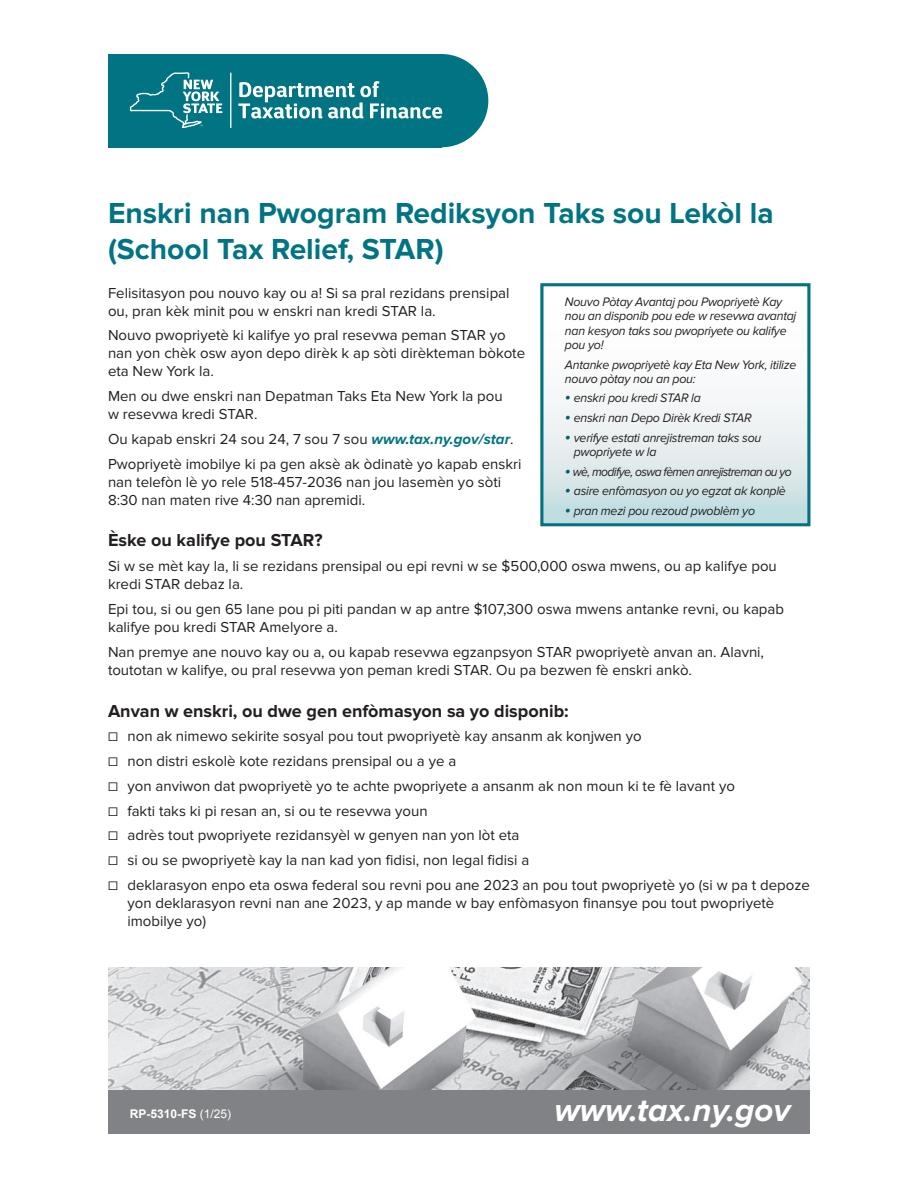
<style>
.page{position:relative;width:918px;height:1188px;background:#fff}
.page>*{position:absolute;margin:0;border:0;box-sizing:border-box;transform-origin:0 0}
.Bottom_link{font:italic 700 33px "Proxima Nova";color:#fff}
.t1{font:700 30px/36px "Proxima Nova";color:#007482}
.t2{font:700 18px "Proxima Nova";color:#231f20}
.Body{font:15px/18px "Proxima Nova";color:#231f20}
.t3{font:italic 12.75px/14.2px "Proxima Nova";letter-spacing:-.02em;color:#231f20}
.t4{font:italic 12.75px "Proxima Nova";letter-spacing:-.05em;color:#231f20;scale:.95 1}
.File{font:700 12px "Arial";color:#fff}
.s1{font-weight:700;font-style:italic;color:#007482}
.s2{font-size:18px;color:#0b5d66}
.s3{font-weight:400}
</style>
<div class="page">
<img style="left:108px;top:968px;width:702px;height:122px">
<svg style="left:544px;top:400px;width:262px;height:122px"></svg>
<div style="left:540px;top:283px;width:270px;height:243px;border:3px solid #007482"></div>
<div style="left:394px;top:54px;width:94px;height:93px;background:#007482;border-radius:50%"></div>
<div style="left:108px;top:54px;width:333px;height:93px;background:#007482"></div>
<svg style="left:238px;top:81px;width:204px;height:38px"></svg>
<svg style="left:230px;top:73px;width:1px;height:54px"></svg>
<svg style="left:130px;top:72px;width:92px;height:55px"></svg>
<div style="left:108px;top:1090px;width:702px;height:44px;background:#808285"></div>
<h1 class="t1" style="left:108px;top:197px;width:667px">Enskri nan Pwogram Rediksyon Taks sou Lekòl la (School Tax Relief, STAR)</h1>
<p class="Body" style="left:108px;top:284px;width:403px">Felisitasyon pou nouvo kay ou a! Si sa pral rezidans prensipal ou, pran kèk minit pou w enskri nan kredi STAR la.</p>
<p class="Body" style="left:108px;top:327px;width:419px">Nouvo pwopriyetè ki kalifye yo pral resevwa peman STAR yo nan yon chèk osw ayon depo dirèk k ap sòti dirèkteman bòkote eta New York la.</p>
<p class="Body" style="left:108px;top:387px;width:396px">Men ou dwe enskri nan Depatman Taks Eta New York la pou w resevwa kredi STAR.</p>
<p class="Body" style="left:108px;top:430px;width:407px">Ou kapab enskri 24 sou 24, 7 sou 7 sou <span class="s1">www.tax.ny.gov/star</span>.</p>
<p class="Body" style="left:108px;top:455px;width:415px">Pwopriyetè imobilye ki pa gen aksè ak òdinatè yo kapab enskri nan telefòn lè yo rele 518-457-2036 nan jou lasemèn yo sòti<br>8:30 nan maten rive 4:30 nan apremidi.</p>
<h2 class="t2" style="left:108px;top:532px;width:216px">Èske ou kalifye pou STAR?</h2>
<p class="Body" style="left:108px;top:557px;width:670px">Si w se mèt kay la, li se rezidans prensipal ou epi revni w se $500,000 oswa mwens, ou ap kalifye pou kredi STAR debaz la.</p>
<p class="Body" style="left:108px;top:600px;width:678px">Epi tou, si ou gen 65 lane pou pi piti pandan w ap antre $107,300 oswa mwens antanke revni, ou kapab kalifye pou kredi STAR Amelyore a.</p>
<p class="Body" style="left:108px;top:643px;width:658px">Nan premye ane nouvo kay ou a, ou kapab resevwa egzanpsyon STAR pwopriyetè anvan an. Alavni, toutotan w kalifye, ou pral resevwa yon peman kredi STAR. Ou pa bezwen fè enskri ankò.</p>
<h2 class="t2" style="left:108px;top:702px;width:462px">Anvan w enskri, ou dwe gen enfòmasyon sa yo disponib:</h2>
<p class="Body" style="left:108px;top:728px;width:535px">☐ non ak nimewo sekirite sosyal pou tout pwopriyetè kay ansanm ak konjwen yo</p>
<p class="Body" style="left:108px;top:752px;width:350px">☐ non distri eskolè kote rezidans prensipal ou a ye a</p>
<p class="Body" style="left:108px;top:777px;width:628px">☐ yon anviwon dat pwopriyetè yo te achte pwopriyete a ansanm ak non moun ki te fè lavant yo</p>
<p class="Body" style="left:108px;top:802px;width:321px">☐ fakti taks ki pi resan an, si ou te resevwa youn</p>
<p class="Body" style="left:108px;top:827px;width:413px">☐ adrès tout pwopriyete rezidansyèl w genyen nan yon lòt eta</p>
<p class="Body" style="left:108px;top:851px;width:423px">☐ si ou se pwopriyetè kay la nan kad yon fidisi, non legal fidisi a</p>
<p class="Body" style="left:128px;top:876px;width:684px;text-indent:-20px">☐ deklarasyon enpo eta oswa federal sou revni pou ane 2023 an pou tout pwopriyetè yo (si w pa t depoze yon deklarasyon revni nan ane 2023, y ap mande w bay enfòmasyon finansye pou tout pwopriyetè imobilye yo)</p>
<p class="t3" style="left:565px;top:295px;width:233px">Nouvo Pòtay Avantaj pou Pwopriyetè Kay nou an disponib pou ede w resevwa avantaj nan kesyon taks sou pwopriyete ou kalifye pou yo!</p>
<p class="t3" style="left:565px;top:358px;width:233px">Antanke pwopriyetè kay Eta New York, itilize nouvo pòtay nou an pou:</p>
<p class="t3" style="left:565px;top:392px;width:137px"><span class="s2">•</span> enskri pou kredi STAR la</p>
<p class="t3" style="left:565px;top:411px;width:188px"><span class="s2">•</span> enskri nan Depo Dirèk Kredi STAR</p>
<p class="t3" style="left:574px;top:431px;width:189px;text-indent:-9px"><span class="s2">•</span> verifye estati anrejistreman taks sou pwopriyete w la</p>
<p class="t4" style="left:565px;top:466px;width:240px"><span class="s2">•</span> wè, modifye, oswa fèmen anrejistreman ou yo</p>
<p class="t3" style="left:565px;top:484px;width:222px"><span class="s2">•</span> asire enfòmasyon ou yo egzat ak konplè</p>
<p class="t3" style="left:565px;top:504px;width:192px"><span class="s2">•</span> pran mezi pou rezoud pwoblèm yo</p>
<p class="File" style="left:130px;top:1106px;width:103px">RP-5310-FS <span class="s3">(1/25)</span></p>
<p class="Bottom_link" style="left:555px;top:1091px;width:237px">www.tax.ny.gov</p>
</div>
